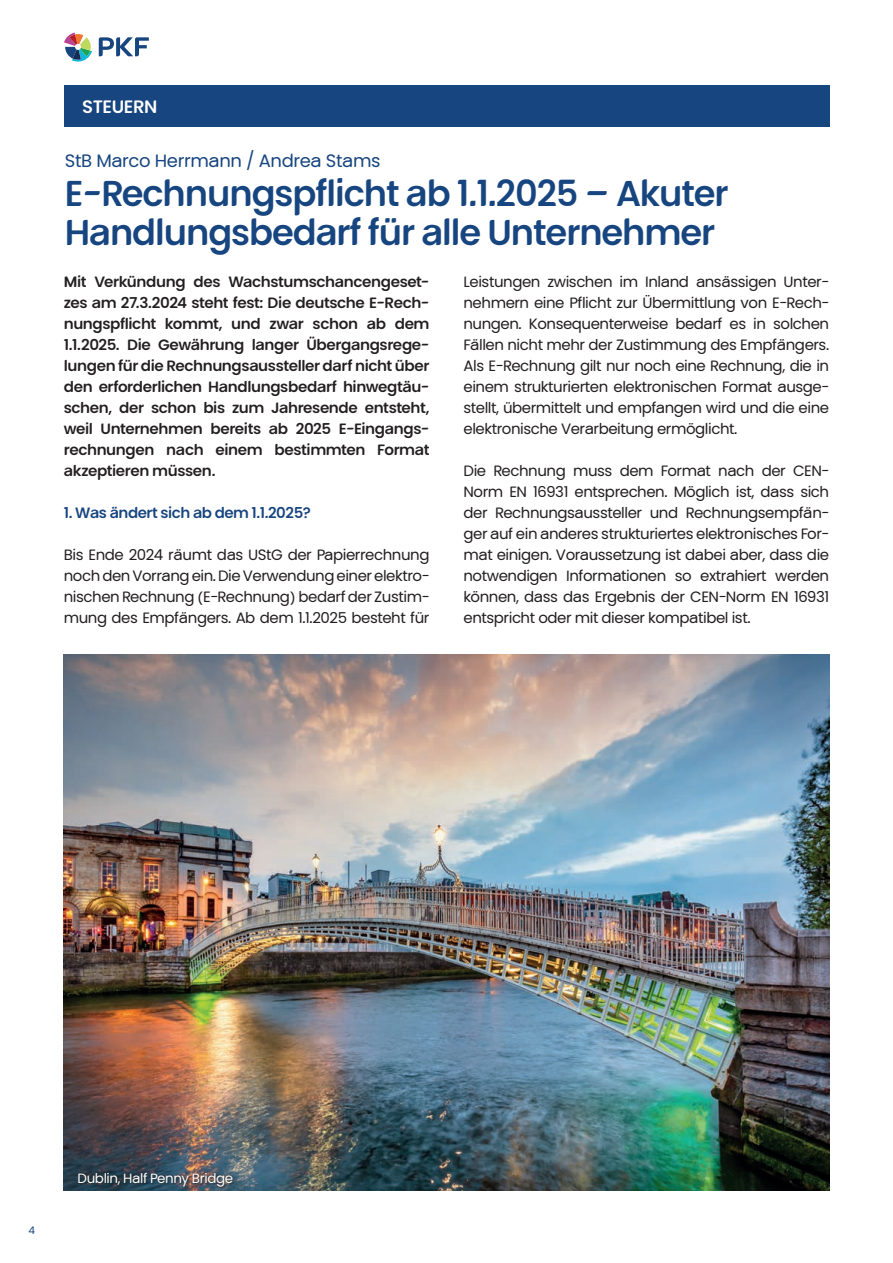
<style>
.page{position:relative;width:893px;height:1263px;background:#fff}
.page>*{position:absolute;margin:0;border:0;box-sizing:border-box;transform-origin:0 0}
.Headline{font:700 36px/39px "PKF Global Sans";letter-spacing:-.03em;color:#174580}
.Autor{font:18px "PKF Global Sans";letter-spacing:-.02em;color:#174580}
.Balken-Kategorie{font:700 18px "PKF Global Sans";letter-spacing:-.02em;color:#fff}
.Copy_Fließtext{font:15px/21px "PKF Global Sans";letter-spacing:-.03em;color:#231f20;text-align:justify}
.Copy_Fließtext-2{font:700 15px/21px "PKF Global Sans";letter-spacing:-.025em;color:#231f20;text-align:justify}
.Zwischentitel_neu{font:700 15px "PKF Global Sans";letter-spacing:-.03em;color:#174580}
.BU{font:13.5px "PKF Global Sans";letter-spacing:-.03em;color:#fff}
.t1{font:10.5px "PKF Global Sans";color:#174580}
</style>
<div class="page">
<img style="left:64px;top:655px;width:765px;height:536px">
<div style="left:78px;top:1172px;width:158px;height:17px;background:#231f20;opacity:.7"></div>
<div style="left:77px;top:1171px;width:157px;height:16px;background:#231f20;opacity:.5"></div>
<div style="left:64px;top:85px;width:765px;height:42px;background:#174580"></div>
<svg style="left:99px;top:37px;width:50px;height:19px"></svg>
<svg style="left:64px;top:33px;width:28px;height:29px"></svg>
<p class="Balken-Kategorie" style="left:82px;top:96px;width:77px">STEUERN</p>
<p class="Autor" style="left:65px;top:149px;width:317px">StB Marco Herrmann / Andrea Stams</p>
<p class="Headline" style="left:65px;top:174px;width:665px">E-Rechnungspflicht ab 1.1.2025 – Akuter<br>Handlungsbedarf für alle Unternehmer</p>
<p class="Copy_Fließtext-2" style="left:64px;top:271px;width:367px">Mit Verkündung des Wachstumschancengeset&shy;zes am 27.3.2024 steht fest: Die deutsche E-Rech&shy;nungspflicht kommt, und zwar schon ab dem 1.1.2025. Die Gewährung langer Übergangsrege&shy;lungen für die Rechnungsaussteller darf nicht über den erforderlichen Handlungsbedarf hinwegtäu&shy;schen, der schon bis zum Jahresende entsteht, weil Unternehmen bereits ab 2025 E-Eingangs&shy;rechnungen nach einem bestimmten Format akzeptieren müssen.</p>
<p class="Zwischentitel_neu" style="left:64px;top:503px;width:249px">1. Was ändert sich ab dem 1.1.2025?</p>
<p class="Copy_Fließtext" style="left:64px;top:544px;width:367px">Bis Ende 2024 räumt das UStG der Papierrechnung noch den Vorrang ein. Die Verwendung einer elektro&shy;nischen Rechnung (E-Rechnung) bedarf der Zustim&shy;mung des Empfängers. Ab dem 1.1.2025 besteht für</p>
<p class="Copy_Fließtext" style="left:463px;top:271px;width:367px">Leistungen zwischen im Inland ansässigen Unter&shy;nehmern eine Pflicht zur Übermittlung von E-Rech&shy;nungen. Konsequenterweise bedarf es in solchen Fällen nicht mehr der Zustimmung des Empfängers.<br>Als E-Rechnung gilt nur noch eine Rechnung, die in einem strukturierten elektronischen Format ausge&shy;stellt, übermittelt und empfangen wird und die eine elektronische Verarbeitung ermöglicht.</p>
<p class="Copy_Fließtext" style="left:463px;top:460px;width:367px">Die Rechnung muss dem Format nach der CEN-Norm EN 16931 entsprechen. Möglich ist, dass sich der Rechnungsaussteller und Rechnungsempfän&shy;ger auf ein anderes strukturiertes elektronisches For&shy;mat einigen. Voraussetzung ist dabei aber, dass die notwendigen Informationen so extrahiert werden können, dass das Ergebnis der CEN-Norm EN 16931 entspricht oder mit dieser kompatibel ist.</p>
<p class="t1" style="left:29px;top:1224px;width:8px">4</p>
<p class="BU" style="left:78px;top:1169px;width:157px">Dublin, Half Penny Bridge</p>
</div>
